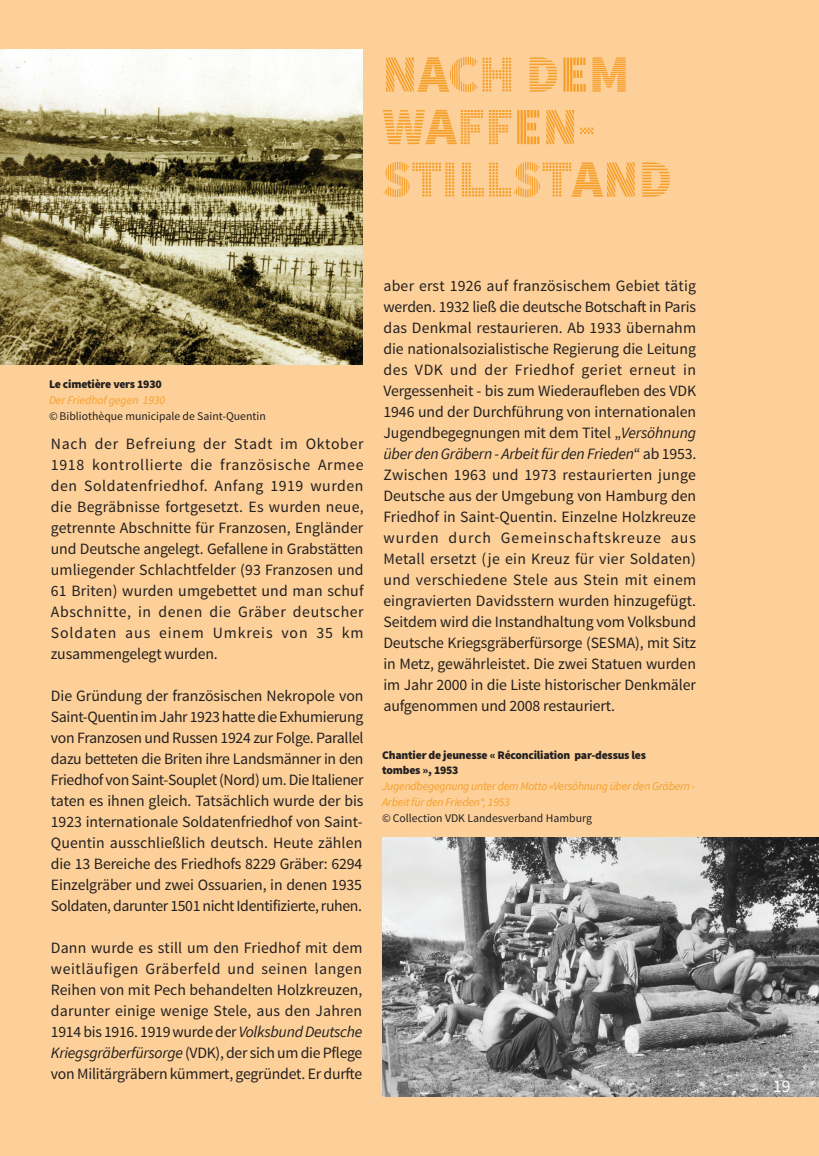
<style>
.page{position:relative;width:819px;height:1156px;background:#fcd098}
.page>*{position:absolute;margin:0;border:0;box-sizing:border-box;transform-origin:0 0}
.t1{font:52.5px/52.5px "Source Sans Pro DISPLAY";color:#f69f2a}
.t2{font:17.5px "Source Sans Pro";color:#fff}
.t3{font:15.75px/21px "Source Sans Pro";letter-spacing:-.015em;color:#231f20;text-align:justify}
.t4{font:italic 11.72px/15.8px "Source Sans Pro";letter-spacing:-.02em;color:#f69f2a}
.t5{font:900 11.72px/15.8px "Source Sans Pro";letter-spacing:-.02em;color:#231f20}
.t6{font:11.72px "Source Sans Pro";color:#231f20}
.s1{font-style:italic}
</style>
<div class="page">
<img style="left:382px;top:837px;width:437px;height:259px">
<img style="left:0;top:50px;width:362px;height:315px">
<h1 class="t1" style="left:382px;top:49px;width:291px">NACH DEM<br>WAFFEN-<br>STILLSTAND</h1>
<p class="t5" style="left:49px;top:377px;width:114px">Le cimetière vers 1930</p>
<p class="t4" style="left:49px;top:392px;width:118px">Der Friedhof gegen 1930</p>
<p class="t6" style="left:49px;top:409px;width:218px">© Bibliothèque municipale de Saint-Quentin</p>
<p class="t3" style="left:51px;top:433px;width:314px">Nach der Befreiung der Stadt im Oktober 1918 kontrollierte die französische Armee den Soldatenfriedhof. Anfang 1919 wurden die Begräbnisse fortgesetzt. Es wurden neue, getrennte Abschnitte für Franzosen, Engländer und Deutsche angelegt. Gefallene in Grabstätten umliegender Schlachtfelder (93 Franzosen und 61 Briten) wurden umgebettet und man schuf Abschnitte, in denen die Gräber deutscher Soldaten aus einem Umkreis von 35 km zusammengelegt wurden.</p>
<p class="t3" style="left:51px;top:685px;width:314px">Die Gründung der französischen Nekropole von Saint-Quentin im Jahr 1923 hatte die Exhumierung von Franzosen und Russen 1924 zur Folge. Parallel dazu betteten die Briten ihre Landsmänner in den Friedhof von Saint-Souplet (Nord) um. Die Italiener taten es ihnen gleich. Tatsächlich wurde der bis 1923 internationale Soldatenfriedhof von Saint-Quentin ausschließlich deutsch. Heute zählen die 13 Bereiche des Friedhofs 8229 Gräber: 6294<br>Einzelgräber und zwei Ossuarien, in denen 1935<br>Soldaten, darunter 1501 nicht Identifizierte, ruhen.</p>
<p class="t3" style="left:51px;top:937px;width:313px">Dann wurde es still um den Friedhof mit dem weitläufigen Gräberfeld und seinen langen Reihen von mit Pech behandelten Holzkreuzen, darunter einige wenige Stele, aus den Jahren 1914 bis 1916. 1919 wurde der <span class="s1">Volksbund Deutsche Kriegsgräberfürsorge</span> (VDK), der sich um die Pflege von Militärgräbern kümmert, gegründet. Er durfte</p>
<p class="t3" style="left:383px;top:276px;width:314px">aber erst 1926 auf französischem Gebiet tätig werden. 1932 ließ die deutsche Botschaft in Paris das Denkmal restaurieren. Ab 1933 übernahm die nationalsozialistische Regierung die Leitung des VDK und der Friedhof geriet erneut in Vergessenheit - bis zum Wiederaufleben des VDK 1946 und der Durchführung von internationalen Jugendbegegnungen mit dem Titel „<span class="s1">Versöhnung über den Gräbern - Arbeit für den Frieden</span>“ ab 1953.<br>Zwischen 1963 und 1973 restaurierten junge Deutsche aus der Umgebung von Hamburg den Friedhof in Saint-Quentin. Einzelne Holzkreuze wurden durch Gemeinschaftskreuze aus Metall ersetzt (je ein Kreuz für vier Soldaten) und verschiedene Stele aus Stein mit einem eingravierten Davidsstern wurden hinzugefügt.<br>Seitdem wird die Instandhaltung vom Volksbund Deutsche Kriegsgräberfürsorge (SESMA), mit Sitz in Metz, gewährleistet. Die zwei Statuen wurden im Jahr 2000 in die Liste historischer Denkmäler aufgenommen und 2008 restauriert.</p>
<p class="t5" style="left:382px;top:747px;width:265px">Chantier de jeunesse « Réconciliation par-dessus les tombes », 1953</p>
<p class="t4" style="left:382px;top:778px;width:314px">Jugendbegegnung unter dem Motto «Versöhnung über den Gräbern -<br>Arbeit für den Frieden“, 1953</p>
<p class="t6" style="left:382px;top:810px;width:211px">© Collection VDK Landesverband Hamburg</p>
<p class="t2" style="left:773px;top:1075px;width:19px">19</p>
</div>
